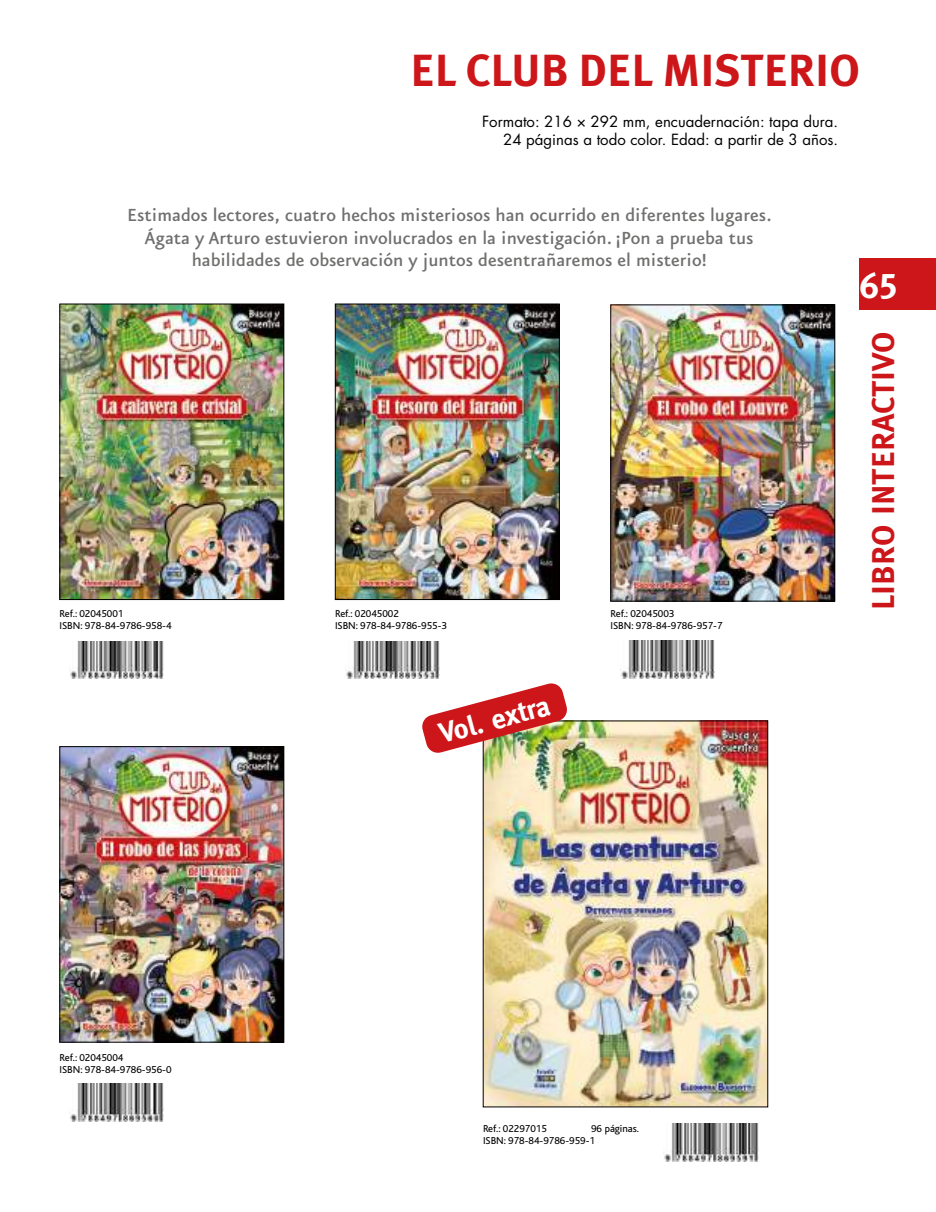
<style>
.page{position:relative;width:936px;height:1212px;background:#fff}
.page>*{position:absolute;margin:0;border:0;box-sizing:border-box;transform-origin:0 0}
.t1{font:700 45px "Meta GU";color:#cd1619}
.t2{font:700 36px "Meta GU";color:#fff}
.t3{font:700 31.5px "Meta GU";color:#cd1619}
.t4{font:700 28.2px "Meta";color:#fff}
.t5{font:500 21px/22.5px "Eureka Sans";color:#6f6f6e;text-align:center}
.t6{font:15px/18px "Futura";color:#000;text-align:right}
.t7{font:10.5px/12.6px "Bliss";color:#000}
</style>
<div class="page">
<div style="left:859px;top:259px;width:76px;height:51px;background:#cd1619"></div>
<img style="left:69px;top:641px;width:95px;height:38px">
<img style="left:345px;top:641px;width:94px;height:38px">
<img style="left:620px;top:640px;width:94px;height:38px">
<img style="left:69px;top:1084px;width:95px;height:37px">
<img style="left:62px;top:306px;width:220px;height:292px">
<div style="left:60px;top:304px;width:224px;height:296px;border:1px solid #000"></div>
<img style="left:612px;top:307px;width:221px;height:292px">
<div style="left:610px;top:305px;width:225px;height:296px;border:1px solid #000"></div>
<img style="left:337px;top:306px;width:220px;height:292px">
<div style="left:335px;top:304px;width:224px;height:296px;border:1px solid #000"></div>
<img style="left:62px;top:748px;width:220px;height:292px">
<div style="left:60px;top:746px;width:224px;height:296px;border:1px solid #000"></div>
<img style="left:663px;top:1124px;width:95px;height:37px">
<img style="left:485px;top:723px;width:280px;height:382px">
<img style="left:422px;top:683px;width:146px;height:71px">
<h1 class="t1" style="left:410px;top:44px;width:450px">EL CLUB DEL MISTERIO</h1>
<p class="t6" style="left:482px;top:112px;width:357px">Formato: 216 × 292 mm, encuadernación: tapa dura.<br>24 páginas a todo color. Edad: a partir de 3 años.</p>
<p class="t5" style="left:127px;top:205px;width:643px">Estimados lectores, cuatro hechos misteriosos han ocurrido en diferentes lugares.<br>Ágata y Arturo estuvieron involucrados en la investigación. ¡Pon a prueba tus habilidades de observación y juntos desentrañaremos el misterio!</p>
<p class="t7" style="left:60px;top:607px;width:113px">Ref.: 02045001<br>ISBN: 978-84-9786-958-4</p>
<p class="t7" style="left:335px;top:607px;width:113px">Ref.: 02045002<br>ISBN: 978-84-9786-955-3</p>
<p class="t7" style="left:610px;top:607px;width:113px">Ref.: 02045003<br>ISBN: 978-84-9786-957-7</p>
<h3 class="t4" style="left:435px;top:718px;width:115px;rotate:-15deg">Vol. extra</h3>
<h2 class="t2" style="left:859px;top:265px;width:40px">65</h2>
<h3 class="t3" style="left:864px;top:610px;width:279px;rotate:-90deg">libro interactivo</h3>
<p class="t7" style="left:60px;top:1051px;width:113px">Ref.: 02045004<br>ISBN: 978-84-9786-956-0</p>
<p class="t7" style="left:483px;top:1122px;width:65px">Ref.: 02297015</p>
<p class="t7" style="left:483px;top:1122px;width:157px;text-indent:108px">96 páginas.<br>ISBN: 978-84-9786-959-1</p>
</div>
